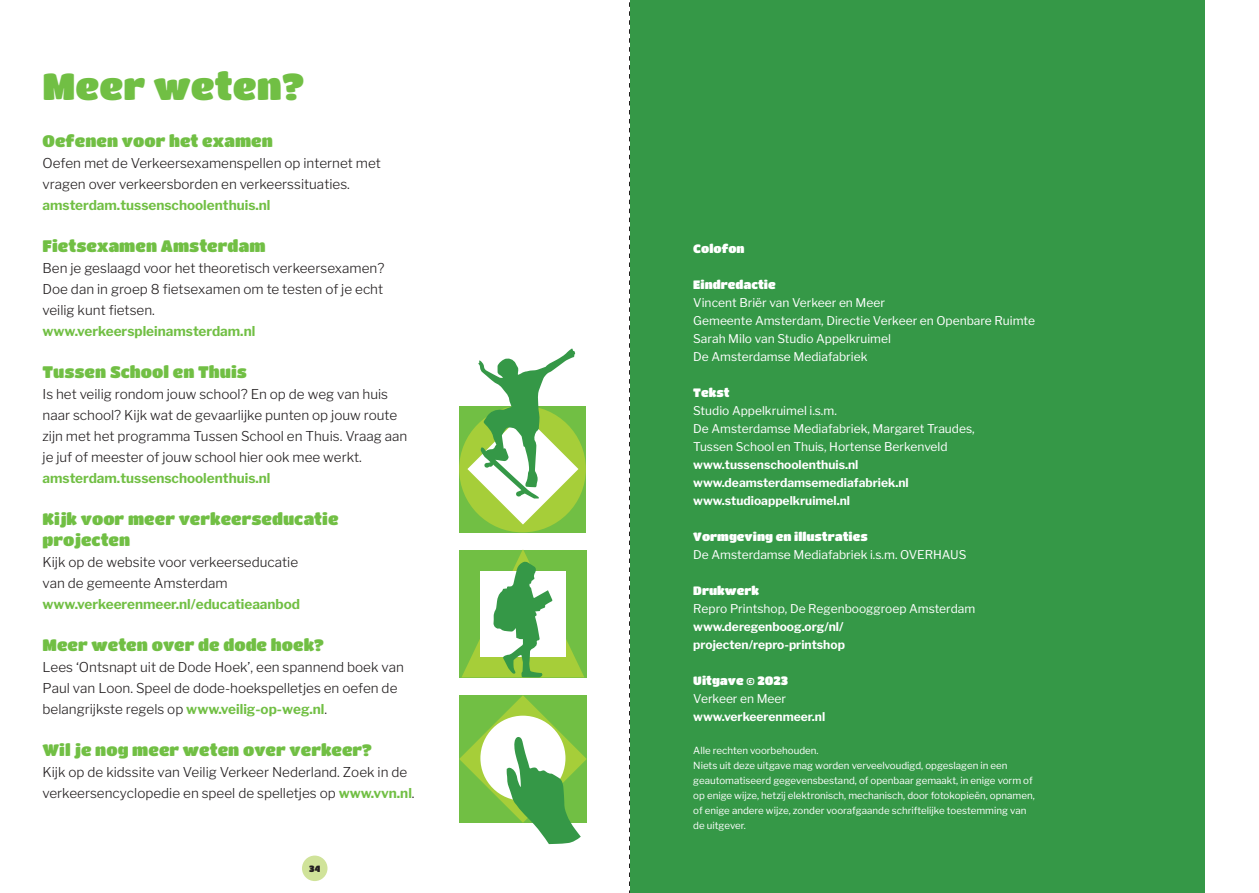
<style>
.page{position:relative;width:1259px;height:893px;background:#fff}
.page>*{position:absolute;margin:0;border:0;box-sizing:border-box;transform-origin:0 0}
.t1{font:37.5px "Titan One";color:#71bf44}
.t2{font:16.5px/21px "Titan One";color:#71bf44}
.t3{font:300 13.5px/21px "Libre Franklin";color:#231f20}
.t4{font:700 13.5px "Libre Franklin";color:#71bf44}
.t5{font:12px/18px "Libre Franklin";color:#fff}
.t6{font:700 12px/18px "Libre Franklin";color:#fff}
.t7{font:12px "Titan One";color:#fff}
.t8{font:9.75px/15px "Libre Franklin";color:#fff}
.t9{font:9px "Titan One";color:#231f20}
.s1{font-weight:700;color:#71bf44}
</style>
<div class="page">
<div style="left:629px;top:0;width:575px;height:893px;background:#359847"></div>
<div style="left:459px;top:406px;width:127px;height:126px;background:#71bf44"></div>
<div style="left:459px;top:406px;width:127px;height:126px;background:#a6ce39;border-radius:50%"></div>
<div style="left:459px;top:550px;width:128px;height:127px;background:#71bf44"></div>
<svg style="left:459px;top:695px;width:128px;height:149px"></svg>
<svg style="left:467px;top:349px;width:111px;height:175px"></svg>
<svg style="left:462px;top:550px;width:122px;height:127px"></svg>
<div style="left:302px;top:855px;width:25px;height:26px;background:#d0e39a;border-radius:50%"></div>
<svg style="left:629px;top:0;width:1px;height:893px"></svg>
<h1 class="t1" style="left:43px;top:64px;width:264px">Meer weten?</h1>
<p class="t2" style="left:43px;top:130px;width:232px">Oefenen voor het examen</p>
<p class="t3" style="left:43px;top:153px;width:340px">Oefen met de Verkeersexamenspellen op internet met vragen over verkeersborden en verkeerssituaties.</p>
<p class="t4" style="left:43px;top:197px;width:229px">amsterdam.tussenschoolenthuis.nl</p>
<p class="t2" style="left:43px;top:235px;width:225px">Fietsexamen Amsterdam</p>
<p class="t3" style="left:43px;top:258px;width:343px;text-align:justify">Ben je geslaagd voor het theoretisch verkeersexamen?<br>Doe dan in groep 8 fietsexamen om te testen of je echt veilig kunt fietsen.</p>
<p class="t4" style="left:43px;top:323px;width:214px">www.verkeerspleinamsterdam.nl</p>
<p class="t2" style="left:43px;top:361px;width:206px">Tussen School en Thuis</p>
<p class="t3" style="left:43px;top:384px;width:366px">Is het veilig rondom jouw school? En op de weg van huis naar school? Kijk wat de gevaarlijke punten op jouw route zijn met het programma Tussen School en Thuis. Vraag aan je juf of meester of jouw school hier ook mee werkt.</p>
<p class="t4" style="left:43px;top:470px;width:229px">amsterdam.tussenschoolenthuis.nl</p>
<p class="t2" style="left:43px;top:508px;width:297px">Kijk voor meer verkeerseducatie projecten</p>
<p class="t3" style="left:43px;top:552px;width:257px">Kijk op de website voor verkeerseducatie van de gemeente Amsterdam</p>
<p class="t4" style="left:43px;top:596px;width:259px">www.verkeerenmeer.nl/educatieaanbod</p>
<p class="t2" style="left:43px;top:634px;width:283px">Meer weten over de dode hoek?</p>
<p class="t3" style="left:43px;top:657px;width:363px">Lees ‘Ontsnapt uit de Dode Hoek’, een spannend boek van<br>Paul van Loon. Speel de dode-hoekspelletjes en oefen de belangrijkste regels op <span class="s1">www.veilig-op-weg.nl</span>.</p>
<p class="t2" style="left:43px;top:739px;width:331px">Wil je nog meer weten over verkeer?</p>
<p class="t3" style="left:43px;top:762px;width:373px">Kijk op de kidssite van Veilig Verkeer Nederland. Zoek in de verkeersencyclopedie en speel de spelletjes op <span class="s1">www.vvn.nl</span>.</p>
<p class="t9" style="left:309px;top:863px;width:13px">34</p>
<p class="t7" style="left:693px;top:241px;width:53px">Colofon</p>
<p class="t7" style="left:693px;top:277px;width:84px">Eindredactie</p>
<p class="t5" style="left:693px;top:294px;width:343px">Vincent Briër van Verkeer en Meer<br>Gemeente Amsterdam, Directie Verkeer en Openbare Ruimte Sarah Milo van Studio Appelkruimel<br>De Amsterdamse Mediafabriek</p>
<p class="t7" style="left:693px;top:385px;width:38px">Tekst</p>
<p class="t5" style="left:693px;top:402px;width:283px">Studio Appelkruimel i.s.m.<br>De Amsterdamse Mediafabriek, Margaret Traudes,<br>Tussen School en Thuis, Hortense Berkenveld</p>
<p class="t6" style="left:693px;top:456px;width:217px">www.tussenschoolenthuis.nl www.deamsterdamsemediafabriek.nl www.studioappelkruimel.nl</p>
<p class="t7" style="left:693px;top:529px;width:176px">Vormgeving en illustraties</p>
<p class="t5" style="left:693px;top:546px;width:274px">De Amsterdamse Mediafabriek i.s.m. OVERHAUS</p>
<p class="t7" style="left:693px;top:583px;width:67px">Drukwerk</p>
<p class="t5" style="left:693px;top:600px;width:283px">Repro Printshop, De Regenbooggroep Amsterdam</p>
<p class="t6" style="left:693px;top:618px;width:153px">www.deregenboog.org/nl/ projecten/repro-printshop</p>
<p class="t7" style="left:693px;top:673px;width:96px">Uitgave © 2023</p>
<p class="t5" style="left:693px;top:690px;width:94px">Verkeer en Meer</p>
<p class="t6" style="left:693px;top:708px;width:133px">www.verkeerenmeer.nl</p>
<p class="t8" style="left:693px;top:743px;width:343px">Alle rechten voorbehouden.<br>Niets uit deze uitgave mag worden verveelvoudigd, opgeslagen in een geautomatiseerd gegevensbestand, of openbaar gemaakt, in enige vorm of op enige wijze, hetzij elektronisch, mechanisch, door fotokopieën, opnamen, of enige andere wijze, zonder voorafgaande schriftelijke toestemming van de uitgever.</p>
</div>
